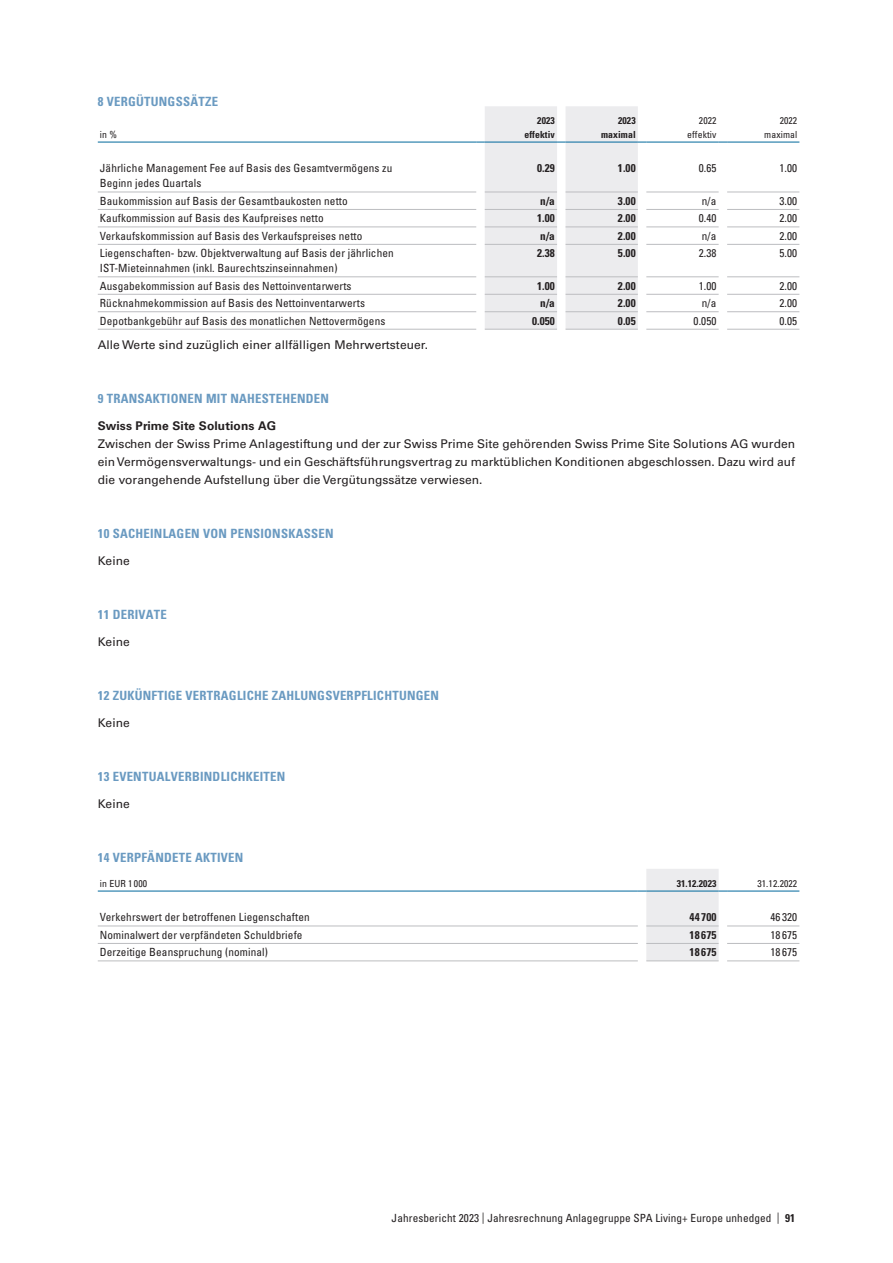
<style>
.page{position:relative;width:893px;height:1263px;background:#fff}
.page>*{position:absolute;margin:0;border:0;box-sizing:border-box;transform-origin:0 0}
.t1{font:700 condensed 12.75px "Univers LT Std";letter-spacing:.02em;color:#6a9ac1}
.t2{font:12px/18px "Univers LT Std";letter-spacing:.005em;color:#231f20;text-align:justify}
.t3{font:700 12px "Univers LT Std";letter-spacing:.01em;color:#231f20}
.t4{font:condensed 11.25px/15px "Univers LT Std";letter-spacing:.01em;color:#231f20}
.t5{font:700 condensed 11.25px "Univers LT Std";letter-spacing:.01em;color:#231f20}
.t6{font:condensed 9.75px/13.5px "Univers LT Std";letter-spacing:.01em;color:#231f20;text-align:right}
.t7{font:700 condensed 9.75px/13.5px "Univers LT Std";letter-spacing:.01em;color:#231f20;text-align:right}
.s1{font-weight:700}
</style>
<div class="page">
<hr style="left:98px;top:142px;width:378px;height:1px;background:#00689c">
<svg style="left:476px;top:106px;width:170px;height:223px"></svg>
<hr style="left:646px;top:142px;width:73px;height:1px;background:#00689c">
<hr style="left:727px;top:142px;width:72px;height:1px;background:#00689c">
<hr style="left:98px;top:192px;width:378px;height:1px;background:#bcbdc0">
<hr style="left:485px;top:192px;width:72px;height:1px;background:#bcbdc0">
<hr style="left:566px;top:192px;width:72px;height:1px;background:#bcbdc0">
<hr style="left:646px;top:192px;width:73px;height:1px;background:#bcbdc0">
<hr style="left:727px;top:192px;width:72px;height:1px;background:#bcbdc0">
<hr style="left:98px;top:209px;width:378px;height:1px;background:#bcbdc0">
<hr style="left:485px;top:209px;width:72px;height:1px;background:#bcbdc0">
<hr style="left:566px;top:209px;width:72px;height:1px;background:#bcbdc0">
<hr style="left:646px;top:209px;width:73px;height:1px;background:#bcbdc0">
<hr style="left:727px;top:209px;width:72px;height:1px;background:#bcbdc0">
<hr style="left:98px;top:227px;width:378px;height:1px;background:#bcbdc0">
<hr style="left:485px;top:227px;width:72px;height:1px;background:#bcbdc0">
<hr style="left:566px;top:227px;width:72px;height:1px;background:#bcbdc0">
<hr style="left:646px;top:227px;width:73px;height:1px;background:#bcbdc0">
<hr style="left:727px;top:227px;width:72px;height:1px;background:#bcbdc0">
<hr style="left:98px;top:244px;width:378px;height:1px;background:#bcbdc0">
<hr style="left:485px;top:244px;width:72px;height:1px;background:#bcbdc0">
<hr style="left:566px;top:244px;width:72px;height:1px;background:#bcbdc0">
<hr style="left:646px;top:244px;width:73px;height:1px;background:#bcbdc0">
<hr style="left:727px;top:244px;width:72px;height:1px;background:#bcbdc0">
<hr style="left:98px;top:277px;width:378px;height:1px;background:#bcbdc0">
<hr style="left:485px;top:277px;width:72px;height:1px;background:#bcbdc0">
<hr style="left:566px;top:277px;width:72px;height:1px;background:#bcbdc0">
<hr style="left:646px;top:277px;width:73px;height:1px;background:#bcbdc0">
<hr style="left:727px;top:277px;width:72px;height:1px;background:#bcbdc0">
<hr style="left:98px;top:294px;width:378px;height:1px;background:#bcbdc0">
<hr style="left:485px;top:294px;width:72px;height:1px;background:#bcbdc0">
<hr style="left:566px;top:294px;width:72px;height:1px;background:#bcbdc0">
<hr style="left:646px;top:294px;width:73px;height:1px;background:#bcbdc0">
<hr style="left:727px;top:294px;width:72px;height:1px;background:#bcbdc0">
<hr style="left:98px;top:311px;width:378px;height:1px;background:#bcbdc0">
<hr style="left:485px;top:311px;width:72px;height:1px;background:#bcbdc0">
<hr style="left:566px;top:311px;width:72px;height:1px;background:#bcbdc0">
<hr style="left:646px;top:311px;width:73px;height:1px;background:#bcbdc0">
<hr style="left:727px;top:311px;width:72px;height:1px;background:#bcbdc0">
<hr style="left:98px;top:329px;width:378px;height:1px;background:#bcbdc0">
<hr style="left:485px;top:329px;width:72px;height:1px;background:#bcbdc0">
<hr style="left:566px;top:329px;width:72px;height:1px;background:#bcbdc0">
<hr style="left:646px;top:329px;width:73px;height:1px;background:#bcbdc0">
<hr style="left:727px;top:329px;width:72px;height:1px;background:#bcbdc0">
<hr style="left:98px;top:891px;width:540px;height:1px;background:#00689c">
<svg style="left:638px;top:869px;width:89px;height:92px"></svg>
<hr style="left:727px;top:891px;width:72px;height:1px;background:#00689c">
<hr style="left:98px;top:926px;width:540px;height:1px;background:#bcbdc0">
<hr style="left:646px;top:926px;width:73px;height:1px;background:#bcbdc0">
<hr style="left:727px;top:926px;width:72px;height:1px;background:#bcbdc0">
<hr style="left:98px;top:943px;width:540px;height:1px;background:#bcbdc0">
<hr style="left:646px;top:943px;width:73px;height:1px;background:#bcbdc0">
<hr style="left:727px;top:943px;width:72px;height:1px;background:#bcbdc0">
<hr style="left:98px;top:961px;width:540px;height:1px;background:#bcbdc0">
<hr style="left:646px;top:961px;width:73px;height:1px;background:#bcbdc0">
<hr style="left:727px;top:961px;width:72px;height:1px;background:#bcbdc0">
<p class="t1" style="left:98px;top:94px;width:122px">8 VERGÜTUNGSSÄTZE</p>
<p class="t6" style="left:100px;top:127px;width:19px">in %</p>
<p class="t7" style="left:524px;top:114px;width:32px">2023 effektiv</p>
<p class="t7" style="left:601px;top:114px;width:36px">2023 maximal</p>
<p class="t6" style="left:687px;top:114px;width:31px">2022 effektiv</p>
<p class="t6" style="left:764px;top:114px;width:35px">2022 maximal</p>
<p class="t4" style="left:100px;top:161px;width:294px">Jährliche Management Fee auf Basis des Gesamtvermögens zu<br>Beginn jedes Quartals</p>
<p class="t5" style="left:537px;top:161px;width:19px">0.29</p>
<p class="t5" style="left:618px;top:161px;width:19px">1.00</p>
<p class="t4" style="left:699px;top:161px;width:19px">0.65</p>
<p class="t4" style="left:779px;top:161px;width:19px">1.00</p>
<p class="t4" style="left:100px;top:193px;width:249px">Baukommission auf Basis der Gesamtbaukosten netto</p>
<p class="t5" style="left:540px;top:194px;width:16px">n/a</p>
<p class="t5" style="left:618px;top:194px;width:19px">3.00</p>
<p class="t4" style="left:702px;top:193px;width:16px">n/a</p>
<p class="t4" style="left:779px;top:193px;width:19px">3.00</p>
<p class="t4" style="left:100px;top:211px;width:225px">Kaufkommission auf Basis des Kaufpreises netto</p>
<p class="t5" style="left:537px;top:211px;width:19px">1.00</p>
<p class="t5" style="left:618px;top:211px;width:19px">2.00</p>
<p class="t4" style="left:699px;top:211px;width:19px">0.40</p>
<p class="t4" style="left:779px;top:211px;width:19px">2.00</p>
<p class="t4" style="left:100px;top:228px;width:264px">Verkaufskommission auf Basis des Verkaufspreises netto</p>
<p class="t5" style="left:540px;top:229px;width:16px">n/a</p>
<p class="t5" style="left:618px;top:229px;width:19px">2.00</p>
<p class="t4" style="left:702px;top:228px;width:16px">n/a</p>
<p class="t4" style="left:779px;top:228px;width:19px">2.00</p>
<p class="t4" style="left:100px;top:245px;width:295px">Liegenschaften- bzw. Objektverwaltung auf Basis der jährlichen<br>IST-Mieteinnahmen (inkl. Baurechtszinseinnahmen)</p>
<p class="t5" style="left:537px;top:246px;width:19px">2.38</p>
<p class="t5" style="left:618px;top:246px;width:19px">5.00</p>
<p class="t4" style="left:699px;top:245px;width:19px">2.38</p>
<p class="t4" style="left:779px;top:245px;width:19px">5.00</p>
<p class="t4" style="left:100px;top:278px;width:253px">Ausgabekommission auf Basis des Nettoinventarwerts</p>
<p class="t5" style="left:537px;top:279px;width:19px">1.00</p>
<p class="t5" style="left:618px;top:279px;width:19px">2.00</p>
<p class="t4" style="left:699px;top:278px;width:19px">1.00</p>
<p class="t4" style="left:779px;top:278px;width:19px">2.00</p>
<p class="t4" style="left:100px;top:295px;width:267px">Rücknahmekommission auf Basis des Nettoinventarwerts</p>
<p class="t5" style="left:540px;top:296px;width:16px">n/a</p>
<p class="t5" style="left:618px;top:296px;width:19px">2.00</p>
<p class="t4" style="left:702px;top:295px;width:16px">n/a</p>
<p class="t4" style="left:779px;top:295px;width:19px">2.00</p>
<p class="t4" style="left:100px;top:313px;width:287px">Depotbankgebühr auf Basis des monatlichen Nettovermögens</p>
<p class="t5" style="left:532px;top:314px;width:24px">0.050</p>
<p class="t5" style="left:618px;top:314px;width:19px">0.05</p>
<p class="t4" style="left:694px;top:313px;width:24px">0.050</p>
<p class="t4" style="left:779px;top:313px;width:19px">0.05</p>
<p class="t2" style="left:98px;top:336px;width:332px">Alle Werte sind zuzüglich einer allfälligen Mehrwertsteuer.</p>
<p class="t1" style="left:98px;top:391px;width:233px">9 TRANSAKTIONEN MIT NAHESTEHENDEN</p>
<p class="t3" style="left:98px;top:419px;width:180px">Swiss Prime Site Solutions AG</p>
<p class="t2" style="left:98px;top:435px;width:699px">Zwischen der Swiss Prime Anlagestiftung und der zur Swiss Prime Site gehörenden Swiss Prime Site Solutions AG wurden ein Vermögensverwaltungs- und ein Geschäftsführungsvertrag zu marktüblichen Konditionen abgeschlossen. Dazu wird auf die vorangehende Aufstellung über die Vergütungssätze verwiesen.</p>
<p class="t1" style="left:98px;top:526px;width:237px">10 SACHEINLAGEN VON PENSIONSKASSEN</p>
<p class="t2" style="left:98px;top:552px;width:34px">Keine</p>
<p class="t1" style="left:98px;top:607px;width:71px">11 DERIVATE</p>
<p class="t2" style="left:98px;top:633px;width:34px">Keine</p>
<p class="t1" style="left:98px;top:688px;width:343px">12 ZUKÜNFTIGE VERTRAGLICHE ZAHLUNGSVERPFLICHTUNGEN</p>
<p class="t2" style="left:98px;top:714px;width:34px">Keine</p>
<p class="t1" style="left:98px;top:769px;width:189px">13 EVENTUALVERBINDLICHKEITEN</p>
<p class="t2" style="left:98px;top:795px;width:34px">Keine</p>
<p class="t1" style="left:98px;top:850px;width:147px">14 VERPFÄNDETE AKTIVEN</p>
<p class="t6" style="left:100px;top:876px;width:49px">in EUR 1 000</p>
<p class="t7" style="left:677px;top:876px;width:41px">31.12.2023</p>
<p class="t6" style="left:757px;top:876px;width:41px">31.12.2022</p>
<p class="t4" style="left:100px;top:910px;width:211px">Verkehrswert der betroffenen Liegenschaften</p>
<p class="t5" style="left:689px;top:910px;width:28px">44 700</p>
<p class="t4" style="left:770px;top:910px;width:28px">46 320</p>
<p class="t4" style="left:100px;top:927px;width:204px">Nominalwert der verpfändeten Schuldbriefe</p>
<p class="t5" style="left:689px;top:928px;width:28px">18 675</p>
<p class="t4" style="left:770px;top:927px;width:28px">18 675</p>
<p class="t4" style="left:100px;top:944px;width:170px">Derzeitige Beanspruchung (nominal)</p>
<p class="t5" style="left:689px;top:945px;width:28px">18 675</p>
<p class="t4" style="left:770px;top:944px;width:28px">18 675</p>
<p class="t4" style="left:392px;top:1211px;width:405px">Jahresbericht 2023 | Jahresrechnung Anlagegruppe SPA Living+ Europe unhedged | <span class="s1">91</span></p>
</div>
